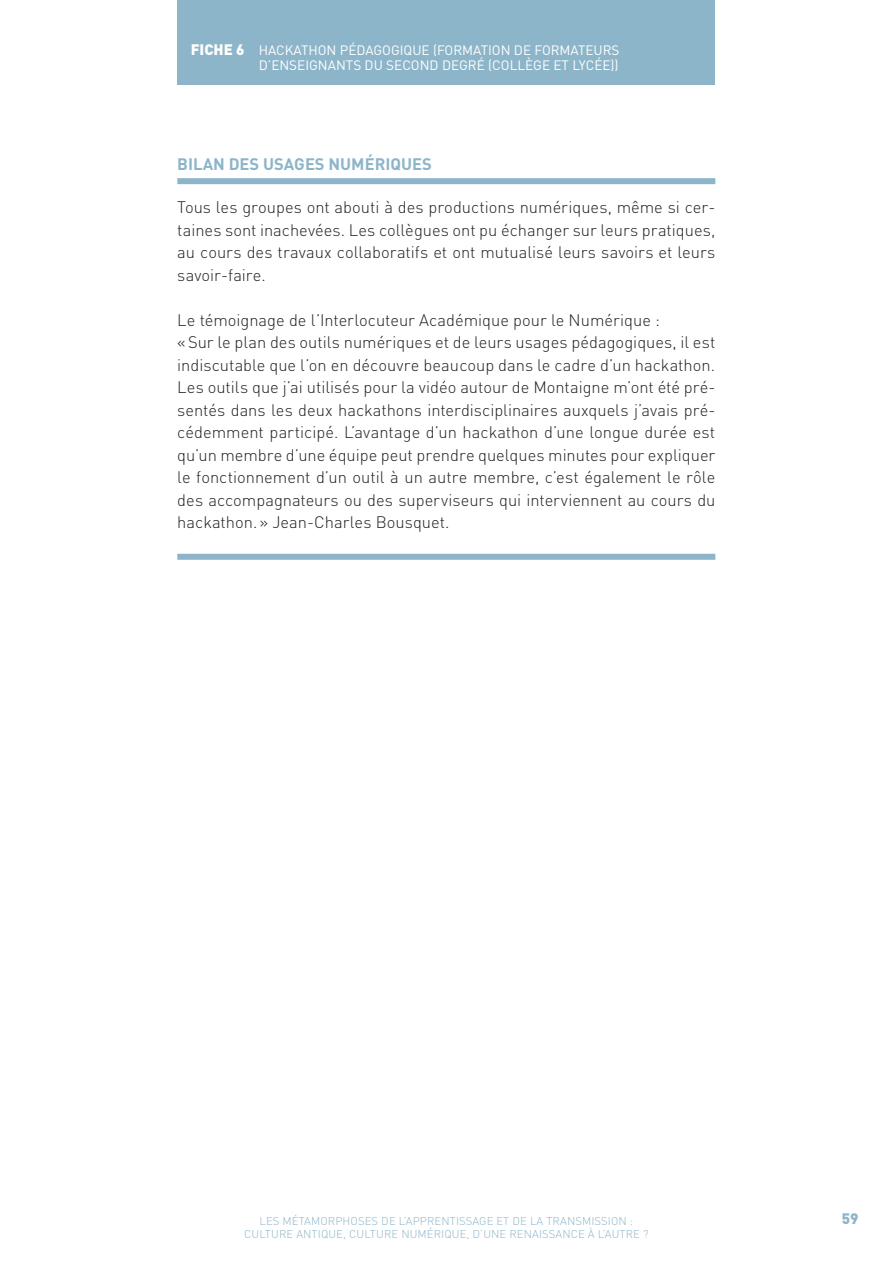
<style>
.page{position:relative;width:893px;height:1263px;background:#fff}
.page>*{position:absolute;margin:0;border:0;box-sizing:border-box;transform-origin:0 0}
.t1{font:300 16.5px/22.5px "DIN";color:#231f20;text-align:justify}
.t2{font:700 16.5px "DIN";color:#8db5c9}
.t3{font:900 15px "DIN";color:#8db5c9}
.t4{font:13.5px/15px "DIN";color:#fff;text-align:right}
.t5{font:300 11.25px "DIN";letter-spacing:.01em;color:#8db5c9}
.s1{font-weight:900;font-size:15px}
</style>
<div class="page">
<div style="left:177px;top:0;width:538px;height:85px;background:#8db5c9"></div>
<div style="left:177px;top:178px;width:538px;height:6px;background:#8db5c9"></div>
<div style="left:177px;top:554px;width:538px;height:6px;background:#8db5c9"></div>
<p class="t4" style="left:191px;top:45px;width:430px"><span class="s1">FICHE 6</span> HACKATHON PÉDAGOGIQUE (FORMATION DE FORMATEURS<br>D’ENSEIGNANTS DU SECOND DEGRÉ (COLLÈGE ET LYCÉE))</p>
<p class="t2" style="left:177px;top:158px;width:256px">BILAN DES USAGES NUMÉRIQUES</p>
<p class="t1" style="left:177px;top:198px;width:540px">Tous les groupes ont abouti à des productions numériques, même si cer&shy;taines sont inachevées. Les collègues ont pu échanger sur leurs pratiques, au cours des travaux collaboratifs et ont mutualisé leurs savoirs et leurs savoir-faire.</p>
<p class="t1" style="left:177px;top:311px;width:540px;text-align:left">Le témoignage de l’Interlocuteur Académique pour le Numérique :<br>« Sur le plan des outils numériques et de leurs usages pédagogiques, il est indiscutable que l’on en découvre beaucoup dans le cadre d’un hackathon.<br>Les outils que j’ai utilisés pour la vidéo autour de Montaigne m’ont été pré&shy;sentés dans les deux hackathons interdisciplinaires auxquels j’avais pré&shy;cédemment participé. L’avantage d’un hackathon d’une longue durée est qu’un membre d’une équipe peut prendre quelques minutes pour expliquer le fonctionnement d’un outil à un autre membre, c’est également le rôle des accompagnateurs ou des superviseurs qui interviennent au cours du hackathon. » Jean-Charles Bousquet.</p>
<p class="t5" style="left:259px;top:1217px;width:375px">LES MÉTAMORPHOSES DE L’APPRENTISSAGE ET DE LA TRANSMISSION :</p>
<p class="t3" style="left:842px;top:1213px;width:18px">59</p>
<p class="t5" style="left:244px;top:1230px;width:406px">CULTURE ANTIQUE, CULTURE NUMÉRIQUE, D’UNE RENAISSANCE À L’AUTRE ?</p>
</div>
